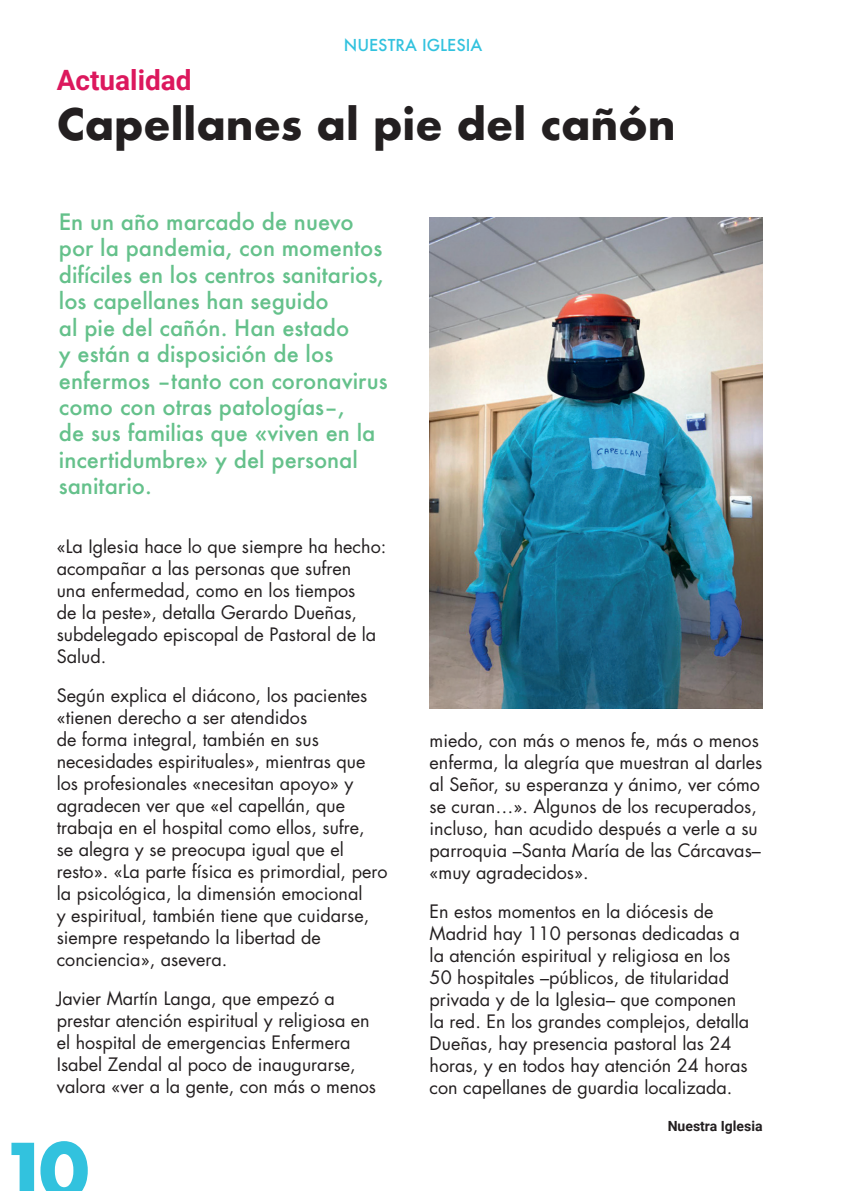
<style>
.page{position:relative;width:842px;height:1191px;background:#fff}
.page>*{position:absolute;margin:0;border:0;box-sizing:border-box;transform-origin:0 0}
.t1{font:700 74px "Futura";color:#32c2de}
.t2{font:700 42px "Futura";color:#231f20}
.t3{font:700 28px "Roboto";color:#dc185d}
.t4{font:500 22px/26.4px "Futura";color:#65c18b}
.t5{font:18px/22px "Futura Std";color:#231f20}
.t6{font:500 16px "Futura";color:#32c2de}
.t7{font:700 14px "Roboto";color:#231f20}
</style>
<div class="page">
<img style="left:430px;top:217px;width:333px;height:492px">
<p class="t6" style="left:344px;top:34px;width:140px">NUESTRA IGLESIA</p>
<h3 class="t3" style="left:57px;top:60px;width:136px">Actualidad</h3>
<h2 class="t2" style="left:57px;top:94px;width:620px">Capellanes al pie del cañón</h2>
<p class="t4" style="left:59px;top:208px;width:330px">En un año marcado de nuevo por la pandemia, con momentos difíciles en los centros sanitarios, los capellanes han seguido<br>al pie del cañón. Han estado<br>y están a disposición de los enfermos –tanto con coronavirus como con otras patologías–,<br>de sus familias que «viven en la incertidumbre» y del personal sanitario.</p>
<p class="t5" style="left:57px;top:535px;width:331px">«La Iglesia hace lo que siempre ha hecho: acompañar a las personas que sufren<br>una enfermedad, como en los tiempos<br>de la peste», detalla Gerardo Dueñas, subdelegado episcopal de Pastoral de la<br>Salud.</p>
<p class="t5" style="left:57px;top:684px;width:332px">Según explica el diácono, los pacientes «tienen derecho a ser atendidos<br>de forma integral, también en sus necesidades espirituales», mientras que los profesionales «necesitan apoyo» y agradecen ver que «el capellán, que trabaja en el hospital como ellos, sufre,<br>se alegra y se preocupa igual que el resto». «La parte física es primordial, pero la psicológica, la dimensión emocional<br>y espiritual, también tiene que cuidarse, siempre respetando la libertad de conciencia», asevera.</p>
<p class="t5" style="left:57px;top:987px;width:321px">Javier Martín Langa, que empezó a prestar atención espiritual y religiosa en el hospital de emergencias Enfermera Isabel Zendal al poco de inaugurarse, valora «ver a la gente, con más o menos</p>
<h1 class="t1" style="left:0;top:1117px;width:91px">10</h1>
<p class="t5" style="left:430px;top:729px;width:334px">miedo, con más o menos fe, más o menos enferma, la alegría que muestran al darles al Señor, su esperanza y ánimo, ver cómo se curan…». Algunos de los recuperados, incluso, han acudido después a verle a su parroquia –Santa María de las Cárcavas– «muy agradecidos».</p>
<p class="t5" style="left:430px;top:900px;width:321px">En estos momentos en la diócesis de Madrid hay 110 personas dedicadas a la atención espiritual y religiosa en los 50 hospitales –públicos, de titularidad privada y de la Iglesia– que componen la red. En los grandes complejos, detalla Dueñas, hay presencia pastoral las 24 horas, y en todos hay atención 24 horas con capellanes de guardia localizada.</p>
<p class="t7" style="left:668px;top:1116px;width:96px">Nuestra Iglesia</p>
</div>
